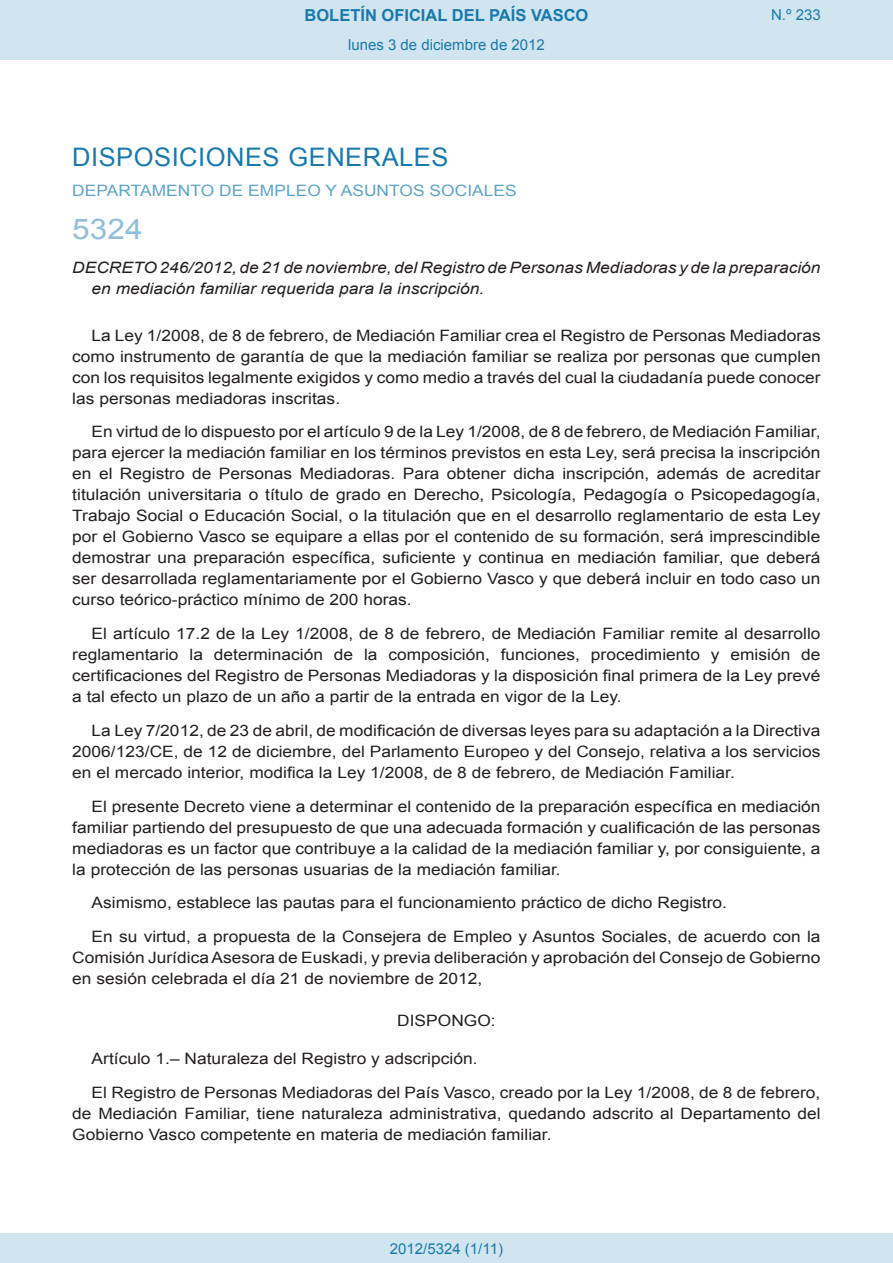
<style>
.page{position:relative;width:893px;height:1263px;background:#fff}
.page>*{position:absolute;margin:0;border:0;box-sizing:border-box;transform-origin:0 0}
.BOPVOrden{font:28.5px "Arial";color:#90c0db;scale:1.11 1}
.BOPVSeccion{font:25.5px "Arial";letter-spacing:.02em;color:#1879ad}
.t1{font:700 16.5px "Arial";color:#1879ad}
.BOPVDetalle{font:15.6px/21px "Arial";color:#231f20;text-align:justify;scale:1.11 1}
.BOPVTitulo{font:italic 15.6px/21px "Arial";color:#231f20;scale:1.11 1}
.BOPVOrganismo{font:15.6px "Arial";letter-spacing:.005em;color:#5ea4ca;scale:1.11 1}
.BOPVClave{font:15.6px "Arial";color:#231f20;scale:1.11 1}
.Paginacion_Centro{font:15px "Arial";color:#1879ad}
</style>
<div class="page">
<div style="left:0;top:0;width:893px;height:60px;background:#d0e5f0"></div>
<div style="left:0;top:1233px;width:893px;height:30px;background:#d0e5f0"></div>
<p class="t1" style="left:305px;top:4px;width:285px">BOLETÍN OFICIAL DEL PAÍS VASCO</p>
<p class="Paginacion_Centro" style="left:348px;top:35px;width:198px">lunes 3 de diciembre de 2012</p>
<p class="Paginacion_Centro" style="left:771px;top:5px;width:51px">N.º 233</p>
<p class="BOPVSeccion" style="left:72px;top:141px;width:378px">DISPOSICIONES GENERALES</p>
<p class="BOPVOrganismo" style="left:72px;top:181px;width:402px">DEPARTAMENTO DE EMPLEO Y ASUNTOS SOCIALES</p>
<p class="BOPVOrden" style="left:72px;top:211px;width:65px">5324</p>
<p class="BOPVTitulo" style="left:92px;top:257px;width:658px;text-indent:-19px">DECRETO 246/2012, de 21 de noviembre, del Registro de Personas Mediadoras y de la preparación en mediación familiar requerida para la inscripción.</p>
<p class="BOPVDetalle" style="left:72px;top:325px;width:676px;text-indent:19px">La Ley 1/2008, de 8 de febrero, de Mediación Familiar crea el Registro de Personas Mediadoras como instrumento de garantía de que la mediación familiar se realiza por personas que cumplen con los requisitos legalmente exigidos y como medio a través del cual la ciudadanía puede conocer las personas mediadoras inscritas.</p>
<p class="BOPVDetalle" style="left:72px;top:421px;width:676px;text-indent:19px">En virtud de lo dispuesto por el artículo 9 de la Ley 1/2008, de 8 de febrero, de Mediación Familiar, para ejercer la mediación familiar en los términos previstos en esta Ley, será precisa la inscripción en el Registro de Personas Mediadoras. Para obtener dicha inscripción, además de acreditar titulación universitaria o título de grado en Derecho, Psicología, Pedagogía o Psicopedagogía, Trabajo Social o Educación Social, o la titulación que en el desarrollo reglamentario de esta Ley por el Gobierno Vasco se equipare a ellas por el contenido de su formación, será imprescindible demostrar una preparación específica, suficiente y continua en mediación familiar, que deberá ser desarrollada reglamentariamente por el Gobierno Vasco y que deberá incluir en todo caso un curso teórico-práctico mínimo de 200 horas.</p>
<p class="BOPVDetalle" style="left:72px;top:623px;width:676px;text-indent:19px">El artículo 17.2 de la Ley 1/2008, de 8 de febrero, de Mediación Familiar remite al desarrollo reglamentario la determinación de la composición, funciones, procedimiento y emisión de certificaciones del Registro de Personas Mediadoras y la disposición final primera de la Ley prevé a tal efecto un plazo de un año a partir de la entrada en vigor de la Ley.</p>
<p class="BOPVDetalle" style="left:72px;top:720px;width:676px;text-indent:19px">La Ley 7/2012, de 23 de abril, de modificación de diversas leyes para su adaptación a la Directiva 2006/123/CE, de 12 de diciembre, del Parlamento Europeo y del Consejo, relativa a los servicios en el mercado interior, modifica la Ley 1/2008, de 8 de febrero, de Mediación Familiar.</p>
<p class="BOPVDetalle" style="left:72px;top:796px;width:676px;text-indent:19px">El presente Decreto viene a determinar el contenido de la preparación específica en mediación familiar partiendo del presupuesto de que una adecuada formación y cualificación de las personas mediadoras es un factor que contribuye a la calidad de la mediación familiar y, por consiguiente, a la protección de las personas usuarias de la mediación familiar.</p>
<p class="BOPVDetalle" style="left:92px;top:892px;width:574px">Asimismo, establece las pautas para el funcionamiento práctico de dicho Registro.</p>
<p class="BOPVDetalle" style="left:72px;top:926px;width:676px;text-indent:19px">En su virtud, a propuesta de la Consejera de Empleo y Asuntos Sociales, de acuerdo con la Comisión Jurídica Asesora de Euskadi, y previa deliberación y aprobación del Consejo de Gobierno en sesión celebrada el día 21 de noviembre de 2012,</p>
<p class="BOPVClave" style="left:397px;top:1011px;width:90px">DISPONGO:</p>
<p class="BOPVDetalle" style="left:92px;top:1048px;width:349px">Artículo 1.– Naturaleza del Registro y adscripción.</p>
<p class="BOPVDetalle" style="left:72px;top:1082px;width:676px;text-indent:19px">El Registro de Personas Mediadoras del País Vasco, creado por la Ley 1/2008, de 8 de febrero, de Mediación Familiar, tiene naturaleza administrativa, quedando adscrito al Departamento del Gobierno Vasco competente en materia de mediación familiar.</p>
<p class="Paginacion_Centro" style="left:390px;top:1238px;width:115px">2012/5324 (1/11)</p>
</div>
